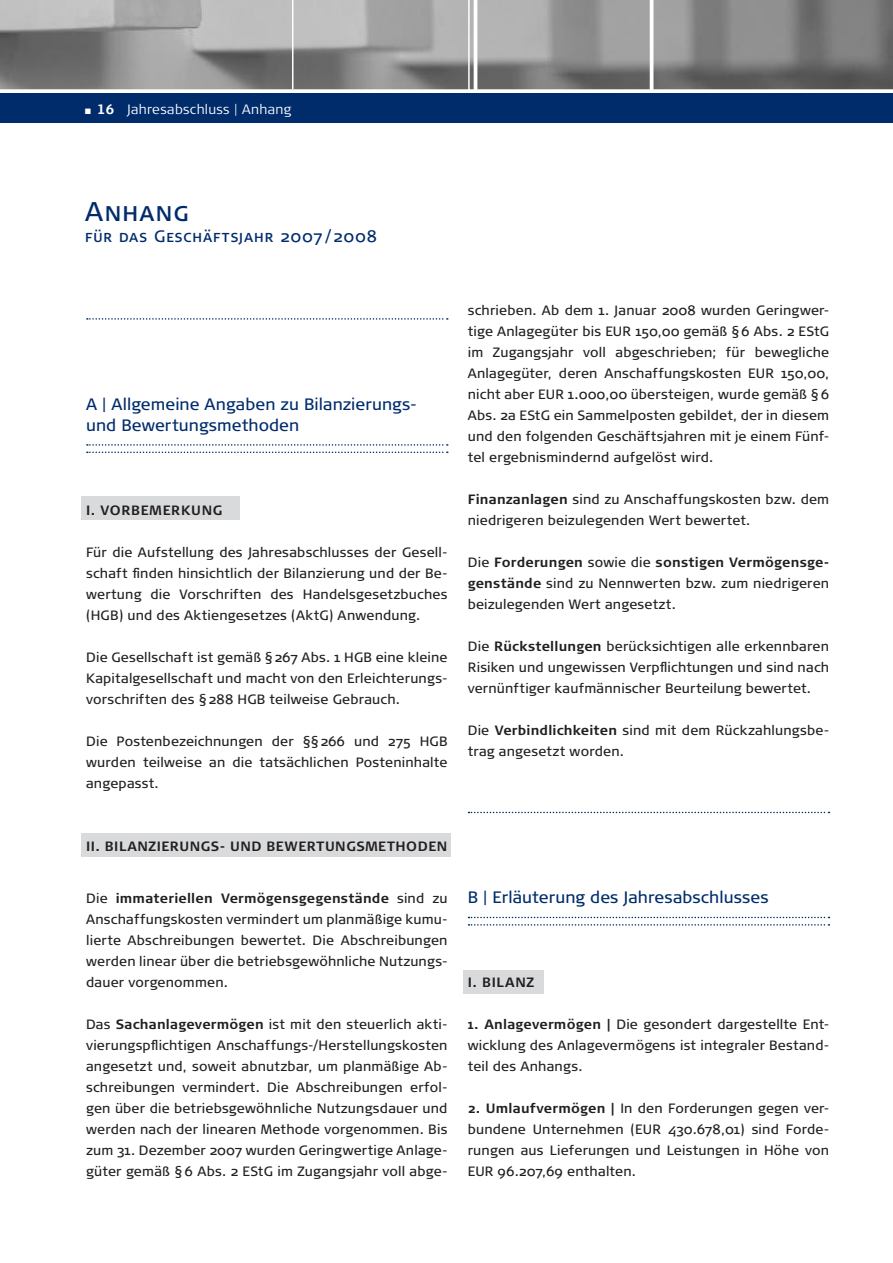
<style>
.page{position:relative;width:893px;height:1263px;background:#fff}
.page>*{position:absolute;margin:0;border:0;box-sizing:border-box;transform-origin:0 0}
.t1{font:27px "Signa Caps";letter-spacing:.05em;color:#002c6b}
.t2{font:16.5px/21px "Signa Normal";letter-spacing:.005em;color:#002c6b}
.t3{font:16.5px "Signa Caps";letter-spacing:.055em;color:#002c6b}
.t4{font:13.5px/21px "Signa Normal";letter-spacing:.015em;color:#231f20;text-align:justify}
.t5{font:700 13.5px "Signa Column";letter-spacing:.04em;color:#231f20}
.t6{font:300 13.5px "Signa Column";letter-spacing:.02em;color:#fff}
.s1{font-weight:700}
</style>
<div class="page">
<div style="left:463px;top:971px;width:81px;height:23px;background:#d8dadc"></div>
<div style="left:81px;top:833px;width:370px;height:24px;background:#d8dadc"></div>
<div style="left:81px;top:497px;width:159px;height:23px;background:#d8dadc"></div>
<svg style="left:87px;top:318px;width:361px;height:2px"></svg>
<svg style="left:87px;top:444px;width:361px;height:2px"></svg>
<svg style="left:87px;top:452px;width:361px;height:1px"></svg>
<svg style="left:468px;top:812px;width:361px;height:1px"></svg>
<svg style="left:468px;top:917px;width:361px;height:1px"></svg>
<svg style="left:468px;top:924px;width:361px;height:2px"></svg>
<div style="left:0;top:94px;width:893px;height:29px;background:#002c6b"></div>
<img style="left:0;top:0;width:893px;height:89px">
<hr style="left:474px;top:0;width:3px;height:91px;background:#fff">
<hr style="left:468px;top:0;width:2px;height:91px;background:#fff">
<hr style="left:650px;top:0;width:3px;height:91px;background:#fff">
<hr style="left:292px;top:0;width:1px;height:89px;background:#fff">
<p class="t6" style="left:97px;top:101px;width:195px"><span class="s1">16</span> Jahresabschluss | Anhang</p>
<h1 class="t1" style="left:85px;top:196px;width:105px">Anhang</h1>
<p class="t3" style="left:85px;top:226px;width:293px">für das Geschäftsjahr 2007/2008</p>
<p class="t2" style="left:86px;top:393px;width:332px">A | Allgemeine Angaben zu Bilanzierungs&shy;und Bewertungsmethoden</p>
<p class="t5" style="left:86px;top:502px;width:35px">I. VORBEMERKUNG</p>
<p class="t4" style="left:86px;top:541px;width:363px">Für die Aufstellung des Jahresabschlusses der Gesell&shy;schaft finden hinsichtlich der Bilanzierung und der Be&shy;wertung die Vorschriften des Handelsgesetzbuches (HGB) und des Aktiengesetzes (AktG) Anwendung.</p>
<p class="t4" style="left:86px;top:646px;width:363px">Die Gesellschaft ist gemäß §267 Abs. 1 HGB eine kleine Kapitalgesellschaft und macht von den Erleichterungs&shy;vorschriften des §288 HGB teilweise Gebrauch.</p>
<p class="t4" style="left:86px;top:730px;width:363px">Die Postenbezeichnungen der §§266 und 275 HGB wurden teilweise an die tatsächlichen Posteninhalte angepasst.</p>
<p class="t5" style="left:86px;top:838px;width:38px">II. BILANZIERUNGS</p>
<p class="t5" style="left:220px;top:838px;width:67px">- UND BEWERTUNGS-METHO</p>
<p class="t5" style="left:418px;top:838px;width:20px">DEN</p>
<p class="t4" style="left:86px;top:888px;width:363px">Die <span class="s1">immateriellen Vermögensgegenstände</span> sind zu Anschaffungskosten vermindert um planmäßige kumu&shy;lierte Abschreibungen bewertet. Die Abschreibungen werden linear über die betriebsgewöhnliche Nutzungs&shy;dauer vorgenommen.</p>
<p class="t4" style="left:86px;top:1014px;width:363px">Das <span class="s1">Sachanlagevermögen</span> ist mit den steuerlich akti&shy;vierungspflichtigen Anschaffungs-/Herstellungskosten angesetzt und, soweit abnutzbar, um planmäßige Ab&shy;schreibungen vermindert. Die Abschreibungen erfol&shy;gen über die betriebsgewöhnliche Nutzungsdauer und werden nach der linearen Methode vorgenommen. Bis zum 31. Dezember 2007 wurden Geringwertige Anlage&shy;güter gemäß § 6 Abs. 2 EStG im Zugangsjahr voll abge-</p>
<p class="t4" style="left:468px;top:300px;width:363px">schrieben. Ab dem 1. Januar 2008 wurden Geringwer&shy;tige Anlagegüter bis EUR 150,00 gemäß § 6 Abs. 2 EStG im Zugangsjahr voll abgeschrieben; für bewegliche Anlagegüter, deren Anschaffungskosten EUR 150,00, nicht aber EUR 1.000,00 übersteigen, wurde gemäß § 6<br>Abs. 2a EStG ein Sammelposten gebildet, der in diesem und den folgenden Geschäftsjahren mit je einem Fünf&shy;tel ergebnismindernd aufgelöst wird.</p>
<p class="t4" style="left:468px;top:489px;width:363px"><span class="s1">Finanzanlagen</span> sind zu Anschaffungskosten bzw. dem niedrigeren beizulegenden Wert bewertet.</p>
<p class="t4" style="left:468px;top:552px;width:363px">Die <span class="s1">Forderungen</span> sowie die <span class="s1">sonstigen Vermögensge&shy;genstände</span> sind zu Nennwerten bzw. zum niedrigeren beizulegenden Wert angesetzt.</p>
<p class="t4" style="left:468px;top:636px;width:363px">Die <span class="s1">Rückstellungen</span> berücksichtigen alle erkennbaren Risiken und ungewissen Verpflichtungen und sind nach vernünftiger kaufmännischer Beurteilung bewertet.</p>
<p class="t4" style="left:468px;top:720px;width:363px">Die <span class="s1">Verbindlichkeiten</span> sind mit dem Rückzahlungsbe&shy;trag angesetzt worden.</p>
<p class="t2" style="left:468px;top:887px;width:302px">B | Erläuterung des Jahresabschlusses</p>
<p class="t5" style="left:468px;top:974px;width:34px">I. BILANZ</p>
<p class="t4" style="left:468px;top:1014px;width:363px"><span class="s1">1. Anlagevermögen |</span> Die gesondert dargestellte Ent&shy;wicklung des Anlagevermögens ist integraler Bestand&shy;teil des Anhangs.</p>
<p class="t4" style="left:468px;top:1098px;width:363px"><span class="s1">2. Umlaufvermögen |</span> In den Forderungen gegen ver&shy;bundene Unternehmen (EUR 430.678,01) sind Forde&shy;rungen aus Lieferungen und Leistungen in Höhe von EUR 96.207,69 enthalten.</p>
</div>
